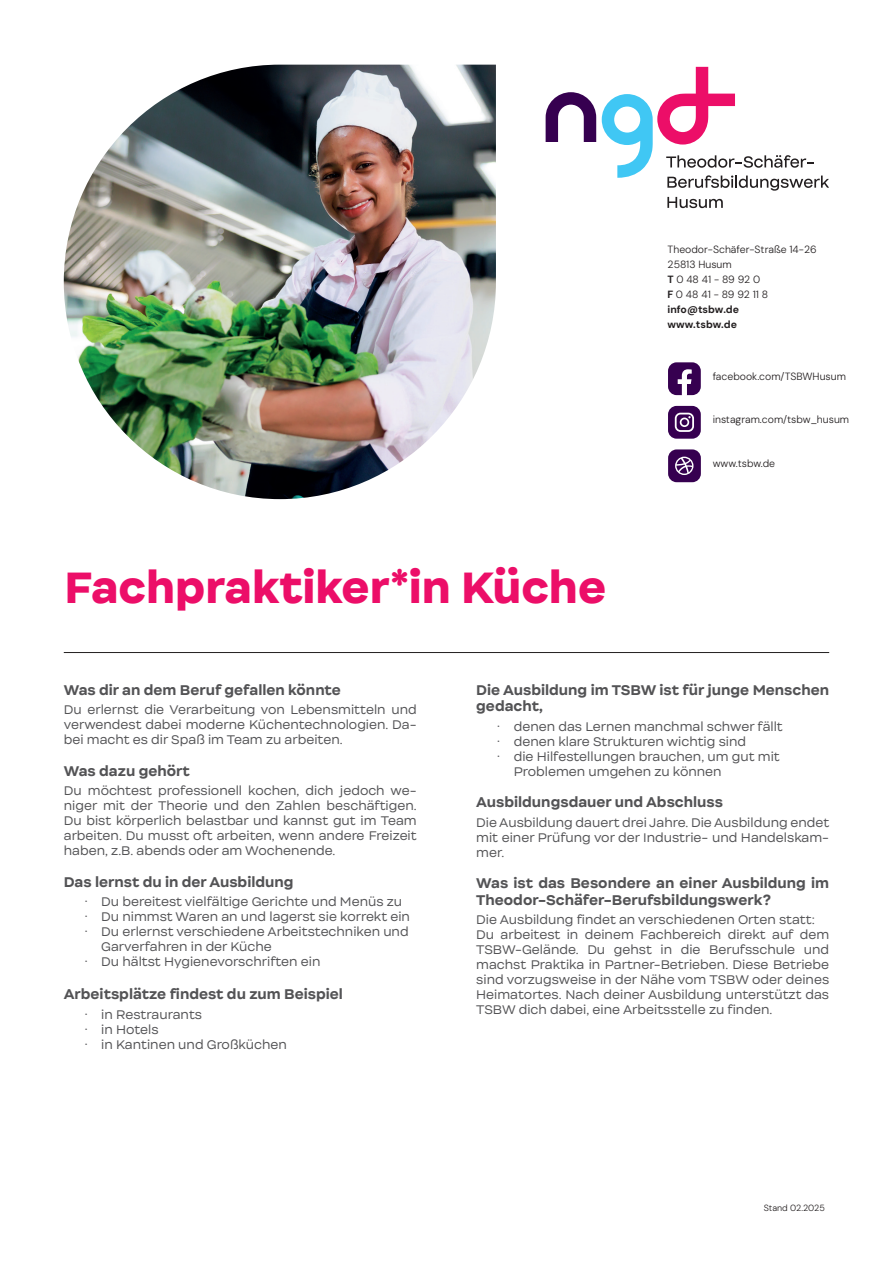
<style>
.page{position:relative;width:893px;height:1263px;background:#fff}
.page>*{position:absolute;margin:0;border:0;box-sizing:border-box;transform-origin:0 0}
.t1{font:900 42px "Internacional";color:#ec0e68}
.t2{font:700 13.5px/16.5px "Internacional";color:#535355}
.t3{font:300 12px/15px "Internacional";color:#535355;text-align:justify}
.t4{font:300 10.5px/15px "DM Sans";color:#231f20}
.t5{font:300 9px "DM Sans";color:#231f20}
.s1{font-weight:700}
</style>
<div class="page">
<svg style="left:546px;top:92px;width:50px;height:50px"></svg>
<svg style="left:602px;top:67px;width:227px;height:124px"></svg>
<svg style="left:667px;top:197px;width:56px;height:11px"></svg>
<div style="left:668px;top:406px;width:33px;height:33px;background:#360050;border-radius:9px"></div>
<svg style="left:675px;top:413px;width:19px;height:19px"></svg>
<svg style="left:668px;top:362px;width:33px;height:33px"></svg>
<div style="left:668px;top:449px;width:33px;height:33px;background:#360050;border-radius:9px"></div>
<svg style="left:675px;top:457px;width:18px;height:18px"></svg>
<hr style="left:64px;top:652px;width:765px;height:1px;background:#231f20">
<img style="left:64px;top:65px;width:432px;height:434px">
<p class="t4" style="left:668px;top:242px;width:151px">Theodor-Schäfer-Straße 14-26<br>25813 Husum<br><span class="s1">T</span> 0 48 41 - 89 92 0<br><span class="s1">F</span> 0 48 41 - 89 92 11 8 <span class="s1">info@tsbw.de<br>www.tsbw.de</span></p>
<h1 class="t1" style="left:64px;top:559px;width:543px">Fachpraktiker*in Küche</h1>
<p class="t4" style="left:713px;top:368px;width:135px">facebook.com/TSBWHusum</p>
<p class="t4" style="left:713px;top:412px;width:138px">instagram.com/tsbw_husum</p>
<p class="t4" style="left:713px;top:456px;width:64px">www.tsbw.de</p>
<p class="t2" style="left:64px;top:681px;width:279px">Was dir an dem Beruf gefallen könnte</p>
<p class="t3" style="left:64px;top:702px;width:354px">Du erlernst die Verarbeitung von Lebensmitteln und verwendest dabei moderne Küchentechnologien. Da&shy;bei macht es dir Spaß im Team zu arbeiten.</p>
<p class="t2" style="left:64px;top:762px;width:128px">Was dazu gehört</p>
<p class="t3" style="left:64px;top:783px;width:354px">Du möchtest professionell kochen, dich jedoch we&shy;niger mit der Theorie und den Zahlen beschäftigen.<br>Du bist körperlich belastbar und kannst gut im Team arbeiten. Du musst oft arbeiten, wenn andere Freizeit haben, z.B. abends oder am Wochenende.</p>
<p class="t2" style="left:64px;top:873px;width:231px">Das lernst du in der Ausbildung</p>
<p class="t3" style="left:85px;top:894px;width:319px">· Du bereitest vielfältige Gerichte und Menüs zu</p>
<p class="t3" style="left:85px;top:909px;width:326px">· Du nimmst Waren an und lagerst sie korrekt ein</p>
<p class="t3" style="left:85px;top:924px;width:325px">· Du erlernst verschiedene Arbeitstechniken und</p>
<p class="t3" style="left:101px;top:939px;width:172px">Garverfahren in der Küche</p>
<p class="t3" style="left:85px;top:954px;width:237px">· Du hältst Hygienevorschriften ein</p>
<p class="t2" style="left:64px;top:986px;width:281px">Arbeitsplätze findest du zum Beispiel</p>
<p class="t3" style="left:85px;top:1007px;width:203px;text-align:left">· in Restraurants<br>· in Hotels<br>· in Kantinen und Großküchen</p>
<p class="t2" style="left:476px;top:681px;width:354px">Die Ausbildung im TSBW ist für junge Menschen gedacht,</p>
<p class="t3" style="left:497px;top:719px;width:287px">· denen das Lernen manchmal schwer fällt</p>
<p class="t3" style="left:497px;top:734px;width:250px">· denen klare Strukturen wichtig sind</p>
<p class="t3" style="left:497px;top:749px;width:284px">· die Hilfestellungen brauchen, um gut mit</p>
<p class="t3" style="left:514px;top:764px;width:209px">Problemen umgehen zu können</p>
<p class="t2" style="left:476px;top:794px;width:248px">Ausbildungsdauer und Abschluss</p>
<p class="t3" style="left:476px;top:815px;width:354px">Die Ausbildung dauert drei Jahre. Die Ausbildung endet mit einer Prüfung vor der Industrie- und Handelskam&shy;mer.</p>
<p class="t2" style="left:476px;top:875px;width:354px">Was ist das Besondere an einer Ausbildung im<br>Theodor-Schäfer-Berufsbildungswerk?</p>
<p class="t3" style="left:476px;top:912px;width:354px;text-align:left">Die Ausbildung findet an verschiedenen Orten statt:<br>Du arbeitest in deinem Fachbereich direkt auf dem TSBW-Gelände. Du gehst in die Berufsschule und machst Praktika in Partner-Betrieben. Diese Betriebe sind vorzugsweise in der Nähe vom TSBW oder deines Heimatortes. Nach deiner Ausbildung unterstützt das TSBW dich dabei, eine Arbeitsstelle zu finden.</p>
<p class="t5" style="left:764px;top:1202px;width:63px">Stand 02.2025</p>
</div>
